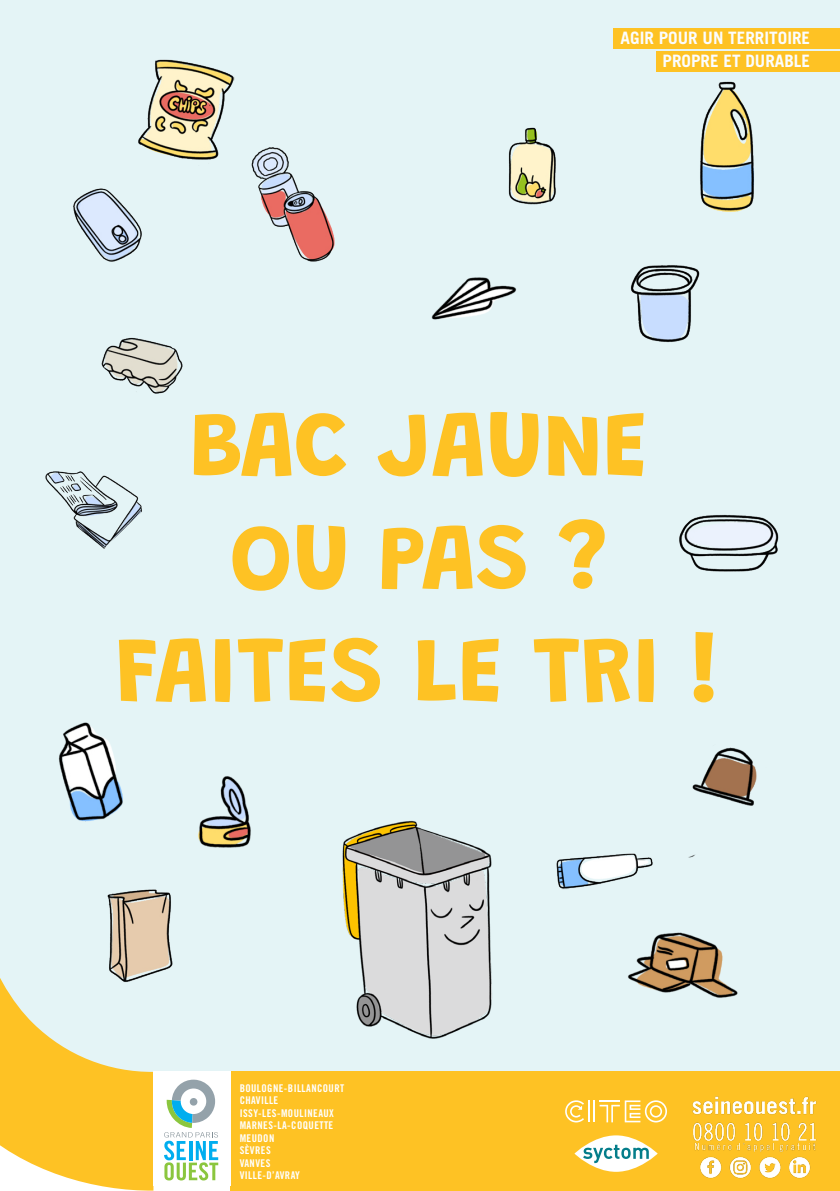
<style>
.page{position:relative;width:840px;height:1191px;background:#fff}
.page>*{position:absolute;margin:0;border:0;box-sizing:border-box;transform-origin:0 0}
.t1{font:700 94px "Grandstander";color:#fec224}
.t2{font:700 17.2px "Trade Gothic LT Std";color:#fbfdfe}
.t3{font:10.6px "Trade Gothic LT Std Bd Cn 20";letter-spacing:.04em;color:#fff}
</style>
<div class="page">
<div style="left:0;top:0;width:839px;height:1107px;background:#e4f4f6"></div>
<img style="left:45px;top:59px;width:734px;height:939px">
<div style="left:230px;top:1072px;width:609px;height:119px;background:#fec224"></div>
<svg style="left:0;top:907px;width:153px;height:284px"></svg>
<div style="left:153px;top:1072px;width:77px;height:114px;background:#fff"></div>
<svg style="left:164px;top:1079px;width:54px;height:101px"></svg>
<img style="left:692px;top:1096px;width:125px;height:83px">
<hr style="left:592px;top:1100px;width:2px;height:22px;background:#fff">
<svg style="left:599px;top:1100px;width:67px;height:22px"></svg>
<svg style="left:565px;top:1100px;width:24px;height:22px"></svg>
<svg style="left:574px;top:1135px;width:83px;height:36px"></svg>
<svg style="left:582px;top:1144px;width:66px;height:19px"></svg>
<div style="left:613px;top:28px;width:226px;height:21px;background:#fec224"></div>
<div style="left:655px;top:51px;width:184px;height:21px;background:#fec224"></div>
<img style="left:312px;top:791px;width:215px;height:248px">
<p class="t2" style="left:620px;top:27px;width:191px">AGIR POUR UN TERRITOIRE</p>
<p class="t2" style="left:662px;top:50px;width:149px">PROPRE ET DURABLE</p>
<p class="t1" style="left:189px;top:372px;width:460px">BAC JAUNE</p>
<p class="t1" style="left:229px;top:485px;width:379px">OU PAS ?</p>
<p class="t1" style="left:115px;top:598px;width:608px">FAITES LE TRI !</p>
<p class="t3" style="left:239px;top:1081px;width:106px">BOULOGNE-BILLANCOURT</p>
<p class="t3" style="left:239px;top:1094px;width:40px">CHAVILLE</p>
<p class="t3" style="left:239px;top:1106px;width:96px">ISSY-LES-MOULINEAUX</p>
<p class="t3" style="left:239px;top:1119px;width:95px">MARNES-LA-COQUETTE</p>
<p class="t3" style="left:239px;top:1131px;width:36px">MEUDON</p>
<p class="t3" style="left:239px;top:1144px;width:33px">SÈVRES</p>
<p class="t3" style="left:239px;top:1156px;width:32px">VANVES</p>
<p class="t3" style="left:239px;top:1169px;width:62px">VILLE-D’AVRAY</p>
</div>
